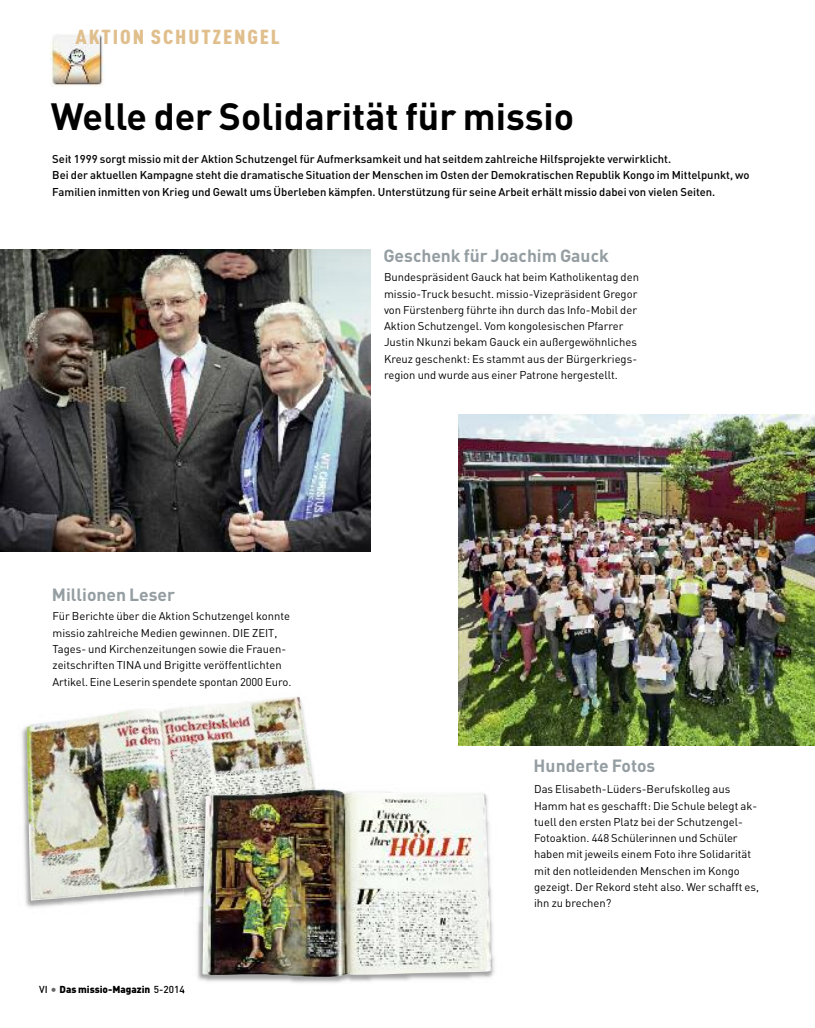
<style>
.page{position:relative;width:815px;height:1028px;background:#fff}
.page>*{position:absolute;margin:0;border:0;box-sizing:border-box;transform-origin:0 0}
.t1{font:700 37.5px "DIN Pro";color:#000}
.t2{font:900 20px "DIN Cond";letter-spacing:.085em;color:#e0bf8d;scale:1.1 1}
.t3{font:700 17.5px "DIN Pro";color:#949da1}
.t4{font:11.25px/16.2px "DIN Pro";color:#000}
.t5{font:500 11.25px/16.2px "DIN Pro";color:#000}
.t6{font:900 10px "DIN Pro";color:#000}
.s1{font-weight:500}
.s2{font-weight:500;font-size:12.5px;color:#666}
</style>
<div class="page">
<img style="left:22px;top:726px;width:94px;height:182px">
<img style="left:27px;top:696px;width:286px;height:204px">
<img style="left:51px;top:35px;width:53px;height:51px">
<img style="left:0;top:249px;width:370px;height:303px">
<img style="left:459px;top:415px;width:356px;height:330px">
<img style="left:197px;top:912px;width:298px;height:71px">
<img style="left:184px;top:887px;width:18px;height:25px">
<img style="left:184px;top:774px;width:132px;height:113px">
<img style="left:202px;top:789px;width:290px;height:187px">
<h2 class="t2" style="left:75px;top:24px;width:187px">AKTION SCHUTZENGEL</h2>
<h1 class="t1" style="left:51px;top:95px;width:525px">Welle der Solidarität für missio</h1>
<p class="t5" style="left:52px;top:151px;width:699px">Seit 1999 sorgt missio mit der Aktion Schutzengel für Aufmerksamkeit und hat seitdem zahlreiche Hilfsprojekte verwirklicht.<br>Bei der aktuellen Kampagne steht die dramatische Situation der Menschen im Osten der Demokratischen Republik Kongo im Mittelpunkt, wo<br>Familien inmitten von Krieg und Gewalt ums Überleben kämpfen. Unterstützung für seine Arbeit erhält missio dabei von vielen Seiten.</p>
<h3 class="t3" style="left:52px;top:584px;width:125px">Millionen Leser</h3>
<p class="t4" style="left:53px;top:608px;width:240px">Für Berichte über die Aktion Schutzengel konnte missio zahlreiche Medien gewinnen. DIE ZEIT, Tages- und Kirchenzeitungen sowie die Frauen&shy;zeitschriften TINA und Brigitte veröffentlichten Artikel. Eine Leserin spendete spontan 2000 Euro.</p>
<p class="t6" style="left:39px;top:983px;width:147px"><span class="s1">VI</span> <span class="s2">•</span> Das missio-Magazin <span class="s1">5-2014</span></p>
<h3 class="t3" style="left:383px;top:245px;width:227px">Geschenk für Joachim Gauck</h3>
<p class="t4" style="left:384px;top:269px;width:257px">Bundespräsident Gauck hat beim Katholikentag den missio-Truck besucht. missio-Vizepräsident Gregor von Fürstenberg führte ihn durch das Info-Mobil der Aktion Schutzengel. Vom kongolesischen Pfarrer Justin Nkunzi bekam Gauck ein außergewöhnliches Kreuz geschenkt: Es stammt aus der Bürgerkriegs&shy;region und wurde aus einer Patrone hergestellt.</p>
<h3 class="t3" style="left:534px;top:755px;width:123px">Hunderte Fotos</h3>
<p class="t4" style="left:534px;top:781px;width:226px">Das Elisabeth-Lüders-Berufskolleg aus Hamm hat es geschafft: Die Schule belegt ak&shy;tuell den ersten Platz bei der Schutzengel-Fotoaktion. 448 Schülerinnen und Schüler haben mit jeweils einem Foto ihre Solidarität mit den notleidenden Menschen im Kongo gezeigt. Der Rekord steht also. Wer schafft es, ihn zu brechen?</p>
</div>
